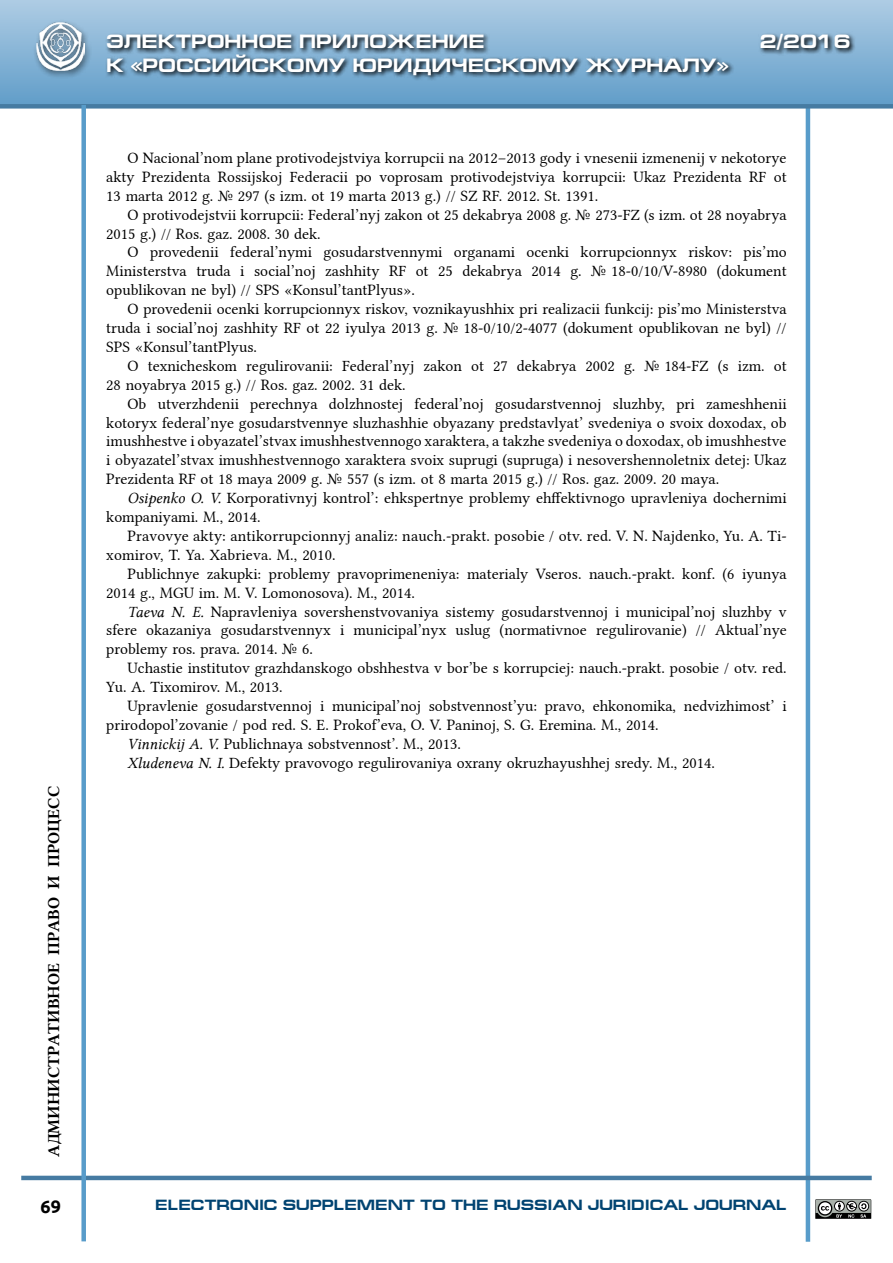
<style>
.page{position:relative;width:893px;height:1263px;background:#fff}
.page>*{position:absolute;margin:0;border:0;box-sizing:border-box;transform-origin:0 0}
.t1{font:700 19.5px "Europe Ext";color:#fff}
.t2{font:700 18px "Ubuntu";color:#000}
.t3{font:16.5px "Lin Libertine B";color:#000}
.t4{font:15.75px/18.9px "Lin Libertine";color:#000}
.t5{font:700 15px "Europe Ext";color:#004371}
.s1{font-family:"Lin Libertine I"}
</style>
<div class="page">
<hr style="left:806px;top:91px;width:4px;height:1151px;background:#589cca">
<hr style="left:21px;top:1176px;width:851px;height:4px;background:#467ba2">
<div style="left:0;top:0;width:893px;height:106px;background:linear-gradient(to bottom,#aecce4,#619dc9)"></div>
<div style="left:0;top:104px;width:893px;height:5px;background:#467ba2"></div>
<div style="left:81px;top:105px;width:5px;height:1136px;background:#589cca"></div>
<div style="left:33px;top:19px;width:59px;height:60px;background:#000;opacity:.63"></div>
<img style="left:37px;top:23px;width:47px;height:47px">
<svg style="left:105px;top:31px;width:751px;height:50px;background:#6b90ab"></svg>
<svg style="left:815px;top:1199px;width:57px;height:20px"></svg>
<p class="t3" style="left:43px;top:1157px;width:373px;rotate:-90deg">административное право и процесс</p>
<p class="t2" style="left:41px;top:1196px;width:22px">69</p>
<p class="t1" style="left:106px;top:31px;width:380px">ЭЛЕКТРОННОЕ ПРИЛОЖЕНИЕ</p>
<p class="t1" style="left:760px;top:31px;width:92px">2/2016</p>
<p class="t1" style="left:106px;top:54px;width:624px">К «РОССИЙСКОМУ ЮРИДИЧЕСКОМУ ЖУРНАЛУ»</p>
<p class="t4" style="left:106px;top:147px;width:682px;text-align:justify;text-indent:21px">O Nacional’nom plane protivodejstviya korrupcii na 2012–2013 gody i vnesenii izmenenij v nekotorye akty Prezidenta Rossijskoj Federacii po voprosam protivodejstviya korrupcii: Ukaz Prezidenta RF ot 13 marta 2012 g. № 297 (s izm. ot 19 marta 2013 g.) // SZ RF. 2012. St. 1391.</p>
<p class="t4" style="left:106px;top:203px;width:682px;text-indent:21px">O protivodejstvii korrupcii: Federal’nyj zakon ot 25 dekabrya 2008 g. № 273-FZ (s izm. ot 28 noyabrya<br>2015 g.) // Ros. gaz. 2008. 30 dek.</p>
<p class="t4" style="left:106px;top:241px;width:682px;text-align:justify;text-indent:21px">O provedenii federal’nymi gosudarstvennymi organami ocenki korrupcionnyx riskov: pis’mo Ministerstva truda i social’noj zashhity RF ot 25 dekabrya 2014 g. № 18-0/10/V-8980 (dokument opublikovan ne byl) // SPS «Konsul’tantPlyus».</p>
<p class="t4" style="left:106px;top:298px;width:682px;text-align:justify;text-indent:21px">O provedenii ocenki korrupcionnyx riskov, voznikayushhix pri realizacii funkcij: pis’mo Ministerstva truda i social’noj zashhity RF ot 22 iyulya 2013 g. № 18-0/10/2-4077 (dokument opublikovan ne byl) // SPS «Konsul’tantPlyus.</p>
<p class="t4" style="left:106px;top:355px;width:682px;text-indent:21px">O texnicheskom regulirovanii: Federal’nyj zakon ot 27 dekabrya 2002 g. № 184-FZ (s izm. ot<br>28 noyabrya 2015 g.) // Ros. gaz. 2002. 31 dek.</p>
<p class="t4" style="left:106px;top:392px;width:682px;text-align:justify;text-indent:21px">Ob utverzhdenii perechnya dolzhnostej federal’noj gosudarstvennoj sluzhby, pri zameshhenii kotoryx federal’nye gosudarstvennye sluzhashhie obyazany predstavlyat’ svedeniya o svoix doxodax, ob imushhestve i obyazatel’stvax imushhestvennogo xaraktera, a takzhe svedeniya o doxodax, ob imushhestve i obyazatel’stvax imushhestvennogo xaraktera svoix suprugi (supruga) i nesovershennoletnix detej: Ukaz Prezidenta RF ot 18 maya 2009 g. № 557 (s izm. ot 8 marta 2015 g.) // Ros. gaz. 2009. 20 maya.</p>
<p class="t4" style="left:106px;top:487px;width:682px;text-indent:21px"><span class="s1">Osipenko O. V.</span> Korporativnyj kontrol’: ehkspertnye problemy ehffektivnogo upravleniya dochernimi kompaniyami. M., 2014.</p>
<p class="t4" style="left:106px;top:525px;width:682px;text-indent:21px">Pravovye akty: antikorrupcionnyj analiz: nauch.-prakt. posobie / otv. red. V. N. Najdenko, Yu. A. Ti&shy;xomirov, T. Ya. Xabrieva. M., 2010.</p>
<p class="t4" style="left:106px;top:562px;width:682px;text-indent:21px">Publichnye zakupki: problemy pravoprimeneniya: materialy Vseros. nauch.-prakt. konf. (6 iyunya<br>2014 g., MGU im. M. V. Lomonosova). M., 2014.</p>
<p class="t4" style="left:106px;top:600px;width:682px;text-align:justify;text-indent:21px"><span class="s1">Taeva N. E.</span> Napravleniya sovershenstvovaniya sistemy gosudarstvennoj i municipal’noj sluzhby v sfere okazaniya gosudarstvennyx i municipal’nyx uslug (normativnoe regulirovanie) // Aktual’nye problemy ros. prava. 2014. № 6.</p>
<p class="t4" style="left:106px;top:657px;width:682px;text-indent:21px">Uchastie institutov grazhdanskogo obshhestva v bor’be s korrupciej: nauch.-prakt. posobie / otv. red.<br>Yu. A. Tixomirov. M., 2013.</p>
<p class="t4" style="left:128px;top:695px;width:661px">Upravlenie gosudarstvennoj i municipal’noj sobstvennost’yu: pravo, ehkonomika, nedvizhimost’ i</p>
<p class="t4" style="left:106px;top:714px;width:554px">prirodopol’zovanie / pod red. S. E. Prokof’eva, O. V. Paninoj, S. G. Eremina. M., 2014.</p>
<p class="t4" style="left:128px;top:733px;width:335px"><span class="s1">Vinnickij A. V.</span> Publichnaya sobstvennost’. M., 2013.</p>
<p class="t4" style="left:128px;top:751px;width:589px"><span class="s1">Xludeneva N. I.</span> Defekty pravovogo regulirovaniya oxrany okruzhayushhej sredy. M., 2014.</p>
<p class="t5" style="left:155px;top:1196px;width:633px">ELECTRONIC SUPPLEMENT TO THE RUSSIAN JURIDICAL JOURNAL</p>
</div>
